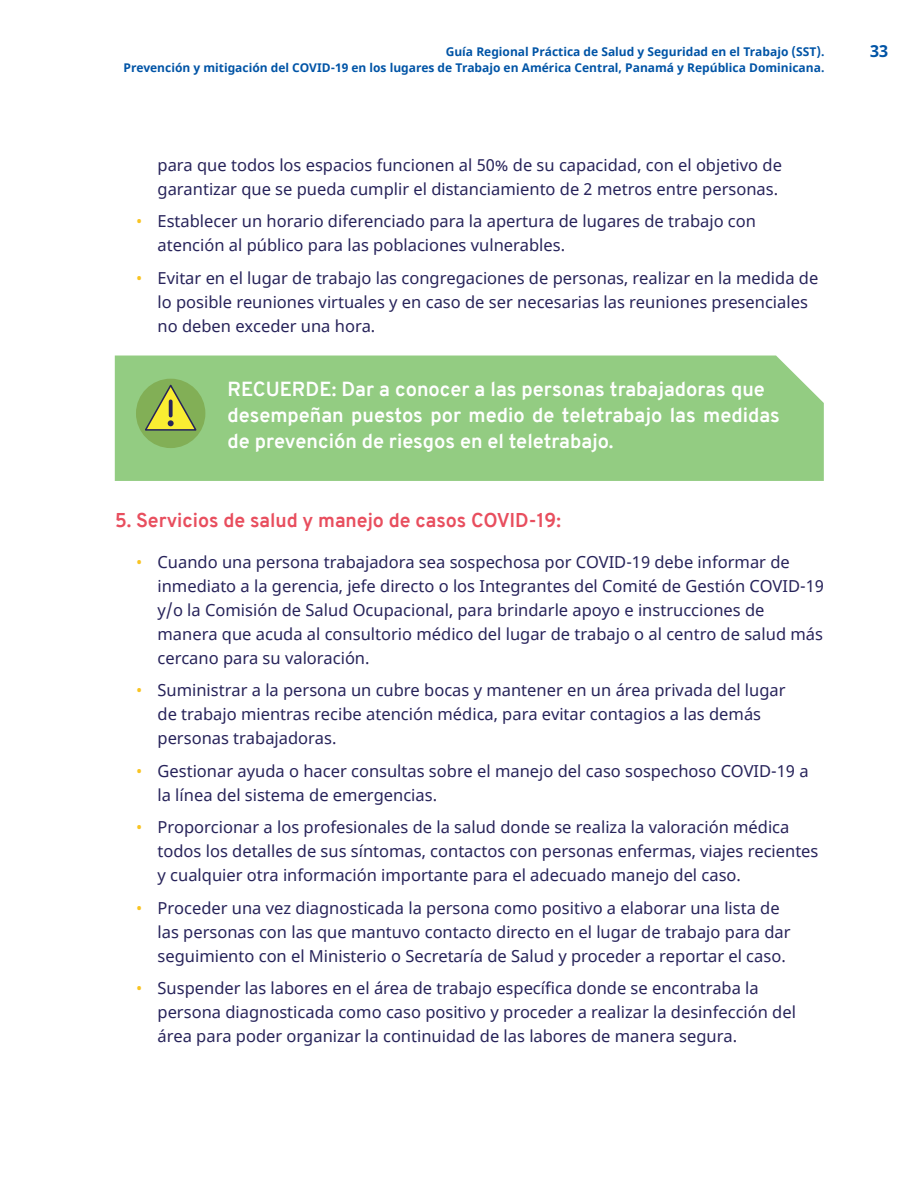
<style>
.page{position:relative;width:918px;height:1188px;background:#fff}
.page>*{position:absolute;margin:0;border:0;box-sizing:border-box;transform-origin:0 0}
.t1{font:700 19.95px/26px "Overpass";color:#fff}
.t2{font:700 19.5px "Overpass";color:#e84e5e}
.t3{font:16.5px/24px "Noto Sans";color:#27235a}
.t4{font:700 16.5px "Noto Sans";color:#0054a6}
.t5{font:700 12px/16.5px "Noto Sans";color:#0054a6;text-align:right}
.s1{color:#f9c423}
</style>
<div class="page">
<div style="left:115px;top:356px;width:709px;height:125px;background:#93cc82"></div>
<div style="left:136px;top:379px;width:69px;height:69px;background:#82af56;border-radius:50%"></div>
<svg style="left:143px;top:382px;width:55px;height:49px"></svg>
<p class="t5" style="left:124px;top:43px;width:702px">Guía Regional Práctica de Salud y Seguridad en el Trabajo (SST).<br>Prevención y mitigación del COVID-19 en los lugares de Trabajo en América Central, Panamá y República Dominicana.</p>
<p class="t4" style="left:870px;top:40px;width:20px">33</p>
<p class="t3" style="left:158px;top:153px;width:626px">para que todos los espacios funcionen al 50% de su capacidad, con el objetivo de garantizar que se pueda cumplir el distanciamiento de 2 metros entre personas.</p>
<p class="t3" style="left:158px;top:210px;width:600px;text-indent:-21px"><span class="s1">•</span> Establecer un horario diferenciado para la apertura de lugares de trabajo con atención al público para las poblaciones vulnerables.</p>
<p class="t3" style="left:158px;top:266px;width:662px;text-indent:-21px"><span class="s1">•</span> Evitar en el lugar de trabajo las congregaciones de personas, realizar en la medida de lo posible reuniones virtuales y en caso de ser necesarias las reuniones presenciales no deben exceder una hora.</p>
<p class="t1" style="left:228px;top:377px;width:554px">RECUERDE: Dar a conocer a las personas trabajadoras que desempeñan puestos por medio de teletrabajo las medidas de prevención de riesgos en el teletrabajo.</p>
<p class="t2" style="left:115px;top:506px;width:447px">5. Servicios de salud y manejo de casos COVID-19:</p>
<p class="t3" style="left:158px;top:550px;width:668px;text-indent:-21px"><span class="s1">•</span> Cuando una persona trabajadora sea sospechosa por COVID-19 debe informar de inmediato a la gerencia, jefe directo o los Integrantes del Comité de Gestión COVID-19 y/o la Comisión de Salud Ocupacional, para brindarle apoyo e instrucciones de manera que acuda al consultorio médico del lugar de trabajo o al centro de salud más cercano para su valoración.</p>
<p class="t3" style="left:158px;top:679px;width:630px;text-indent:-21px"><span class="s1">•</span> Suministrar a la persona un cubre bocas y mantener en un área privada del lugar de trabajo mientras recibe atención médica, para evitar contagios a las demás personas trabajadoras.</p>
<p class="t3" style="left:158px;top:759px;width:653px;text-indent:-21px"><span class="s1">•</span> Gestionar ayuda o hacer consultas sobre el manejo del caso sospechoso COVID-19 a la línea del sistema de emergencias.</p>
<p class="t3" style="left:158px;top:816px;width:662px;text-indent:-21px"><span class="s1">•</span> Proporcionar a los profesionales de la salud donde se realiza la valoración médica todos los detalles de sus síntomas, contactos con personas enfermas, viajes recientes y cualquier otra información importante para el adecuado manejo del caso.</p>
<p class="t3" style="left:158px;top:896px;width:635px;text-indent:-21px"><span class="s1">•</span> Proceder una vez diagnosticada la persona como positivo a elaborar una lista de las personas con las que mantuvo contacto directo en el lugar de trabajo para dar seguimiento con el Ministerio o Secretaría de Salud y proceder a reportar el caso.</p>
<p class="t3" style="left:158px;top:977px;width:640px;text-indent:-21px"><span class="s1">•</span> Suspender las labores en el área de trabajo específica donde se encontraba la persona diagnosticada como caso positivo y proceder a realizar la desinfección del área para poder organizar la continuidad de las labores de manera segura.</p>
</div>
